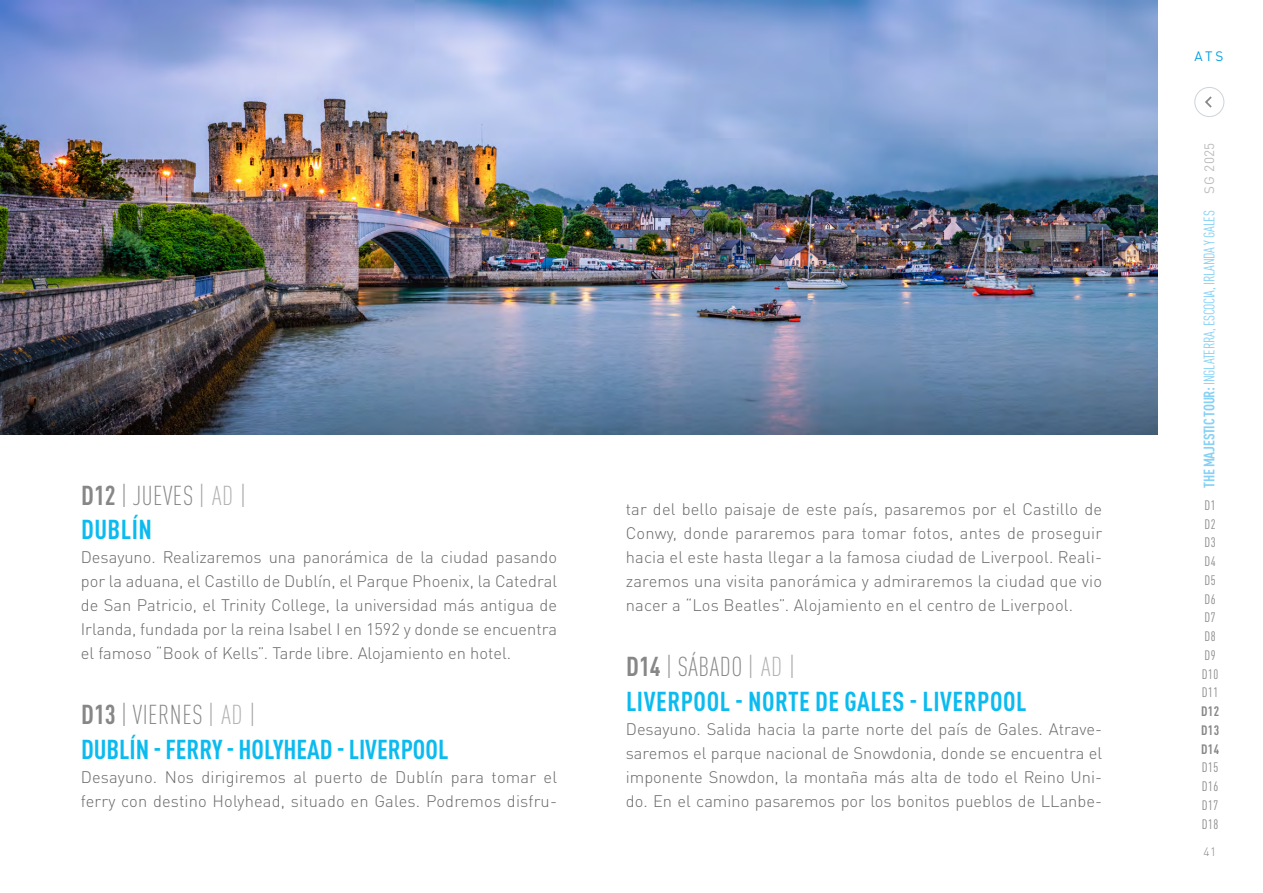
<style>
.page{position:relative;width:1263px;height:893px;background:#fff}
.page>*{position:absolute;margin:0;border:0;box-sizing:border-box;transform-origin:0 0}
.t1{font:700 condensed 27px/34.5px "DIN Pro";letter-spacing:.005em;color:#0bbbef}
.t2{font:300 condensed 27px/34.5px "DIN Pro";letter-spacing:.02em;color:#878787}
.t3{font:300 16.5px/24px "DIN Pro";letter-spacing:.01em;color:#686868;text-align:justify}
.t4{font:condensed 15px "DIN Pro";letter-spacing:-.02em;color:#86d1f5}
.t5{font:condensed 13.5px/18.8px "DIN Pro";letter-spacing:.04em;color:#878787}
.t6{font:700 condensed 13.5px/18.8px "DIN Pro";letter-spacing:.04em;color:#878787;text-align:justify}
.t7{font:13.5px "DIN Pro";letter-spacing:.03em;color:#878787}
.t8{font:13.5px "DIN Pro";color:#009fe3}
.t9{font:300 12px "DIN Pro";color:#878787}
.s1{font-weight:700}
.s2{color:#a0a0a0}
.s3{color:#b1b1b1}
.s4{font-weight:700;color:#0bbbef}
.s5{color:#878787}
.s6{font-weight:300;color:#878787}
.s7{font-weight:300;color:#a0a0a0}
.s8{font-weight:300;color:#b1b1b1}
</style>
<div class="page">
<div style="left:1194px;top:87px;width:30px;height:30px;border:1px solid #8d9ead;border-radius:50%"></div>
<svg style="left:1205px;top:96px;width:7px;height:12px"></svg>
<img style="left:0;top:0;width:1157px;height:434px">
<h1 class="t2" style="left:81px;top:476px;width:167px"><span class="s1">D12</span> | JUEVES <span class="s2">|</span> <span class="s3">AD</span> <span class="s2">|<br></span><span class="s4">DUBLÍN</span></h1>
<p class="t3" style="left:81px;top:544px;width:478px">Desayuno. Realizaremos una panorámica de la ciudad pasando por la aduana, el Castillo de Dublín, el Parque Phoenix, la Catedral de San Patricio, el Trinity College, la universidad más antigua de Irlanda, fundada por la reina Isabel I en 1592 y donde se encuentra el famoso “Book of Kells”. Tarde libre. Alojamiento en hotel.</p>
<h1 class="t1" style="left:81px;top:695px;width:369px"><span class="s5">D13</span> <span class="s6">| VIERNES</span> <span class="s7">|</span> <span class="s8">AD</span> <span class="s7">|<br></span>DUBLÍN - FERRY - HOLYHEAD - LIVERPOOL</h1>
<p class="t3" style="left:81px;top:763px;width:478px">Desayuno. Nos dirigiremos al puerto de Dublín para tomar el ferry con destino Holyhead, situado en Gales. Podremos disfru-</p>
<p class="t3" style="left:626px;top:496px;width:478px">tar del bello paisaje de este país, pasaremos por el Castillo de Conwy, donde pararemos para tomar fotos, antes de proseguir hacia el este hasta llegar a la famosa ciudad de Liverpool. Reali&shy;zaremos una visita panorámica y admiraremos la ciudad que vio nacer a “Los Beatles”. Alojamiento en el centro de Liverpool.</p>
<h1 class="t1" style="left:626px;top:647px;width:402px"><span class="s5">D14</span> <span class="s6">| SÁBADO</span> <span class="s7">|</span> <span class="s8">AD</span> <span class="s7">|<br></span>LIVERPOOL - NORTE DE GALES - LIVERPOOL</h1>
<p class="t3" style="left:626px;top:715px;width:478px">Desayuno. Salida hacia la parte norte del país de Gales. Atrave&shy;saremos el parque nacional de Snowdonia, donde se encuentra el imponente Snowdon, la montaña más alta de todo el Reino Uni&shy;do. En el camino pasaremos por los bonitos pueblos de LLanbe-</p>
<p class="t8" style="left:1194px;top:46px;width:30px">ATS</p>
<p class="t7" style="left:1199px;top:194px;width:53px;rotate:-90deg">SG 2025</p>
<p class="t4" style="left:1198px;top:488px;width:279px;rotate:-90deg"><span class="s1">THE MAJESTIC TOUR:</span> INGLATERRA, ESCOCIA, IRLANDA Y GALES</p>
<p class="t5" style="left:1202px;top:495px;width:18px">D1<br>D2<br>D3<br>D4<br>D5<br>D6<br>D7<br>D8<br>D9<br>D10<br>D11</p>
<p class="t6" style="left:1201px;top:701px;width:20px">D12<br>D13<br>D14</p>
<p class="t5" style="left:1202px;top:757px;width:18px;text-align:justify">D15<br>D16<br>D17<br>D18</p>
<p class="t9" style="left:1203px;top:843px;width:14px">41</p>
</div>
